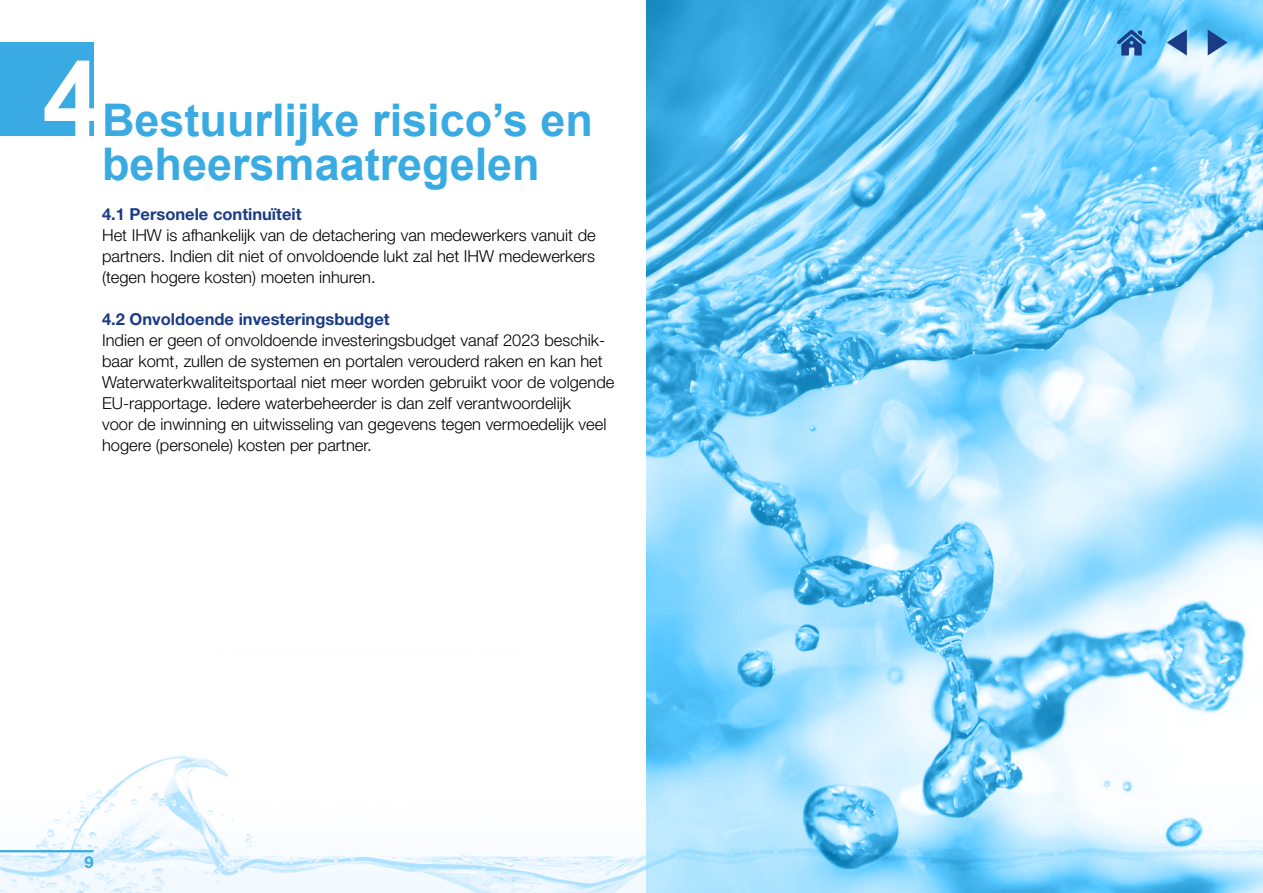
<style>
.page{position:relative;width:1263px;height:893px;background:#fff}
.page>*{position:absolute;margin:0;border:0;box-sizing:border-box;transform-origin:0 0}
.t1{font:700 105px "Arial";color:#fff}
.t2{font:700 45px/43.5px "Arial";color:#39abe2}
.t3{font:300 16.5px/21px "Helvetica Neue LT Std";color:#000;text-align:justify}
.t4{font:700 16.5px "Helvetica Neue LT Std";color:#193c85}
.t5{font:700 16.5px "Helvetica Neue LT Std";color:#39abe2}
</style>
<div class="page">
<img style="left:0;top:756px;width:646px;height:137px">
<hr style="left:0;top:850px;width:94px;height:2px;background:#39abe2">
<div style="left:0;top:43px;width:94px;height:93px;background:#39abe2"></div>
<svg style="left:646px;top:0;width:617px;height:893px;background:#92d6f7"></svg>
<svg style="left:1208px;top:29px;width:20px;height:27px"></svg>
<svg style="left:1167px;top:29px;width:20px;height:27px"></svg>
<svg style="left:1117px;top:30px;width:29px;height:26px"></svg>
<h1 class="t1" style="left:43px;top:30px;width:60px">4</h1>
<h2 class="t2" style="left:102px;top:100px;width:493px">Bestuurlijke risico’s en beheersmaatregelen</h2>
<p class="t4" style="left:102px;top:204px;width:201px">4.1 Personele continuïteit</p>
<p class="t3" style="left:102px;top:224px;width:495px">Het IHW is afhankelijk van de detachering van medewerkers vanuit de partners. Indien dit niet of onvoldoende lukt zal het IHW medewerkers (tegen hogere kosten) moeten inhuren.</p>
<p class="t4" style="left:102px;top:309px;width:289px">4.2 Onvoldoende investeringsbudget</p>
<p class="t3" style="left:102px;top:329px;width:514px;text-align:left">Indien er geen of onvoldoende investeringsbudget vanaf 2023 beschik&shy;baar komt, zullen de systemen en portalen verouderd raken en kan het Waterwaterkwaliteitsportaal niet meer worden gebruikt voor de volgende EU-rapportage. Iedere waterbeheerder is dan zelf verantwoordelijk<br>voor de inwinning en uitwisseling van gegevens tegen vermoedelijk veel hogere (personele) kosten per partner.</p>
<p class="t5" style="left:84px;top:852px;width:11px">9</p>
</div>
